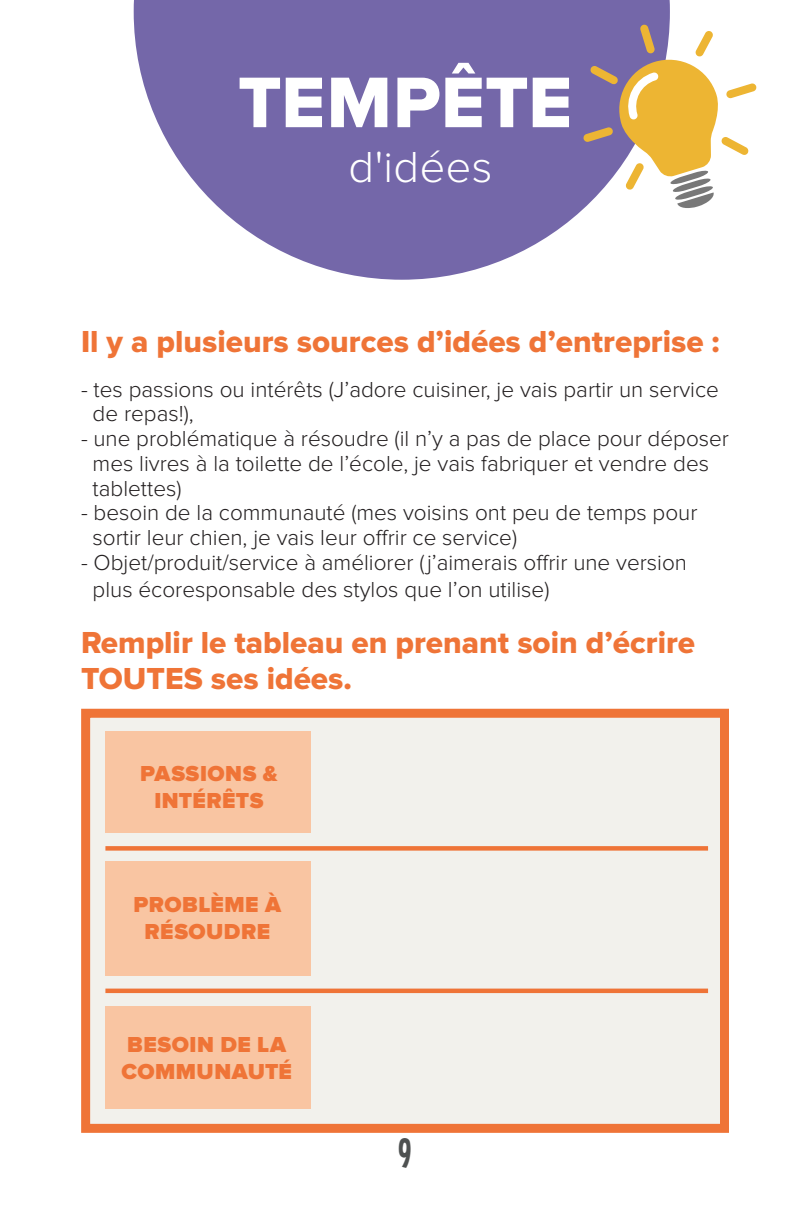
<style>
.page{position:relative;width:810px;height:1215px;background:#fff}
.page>*{position:absolute;margin:0;border:0;box-sizing:border-box;transform-origin:0 0}
.intertitre_gris{font:74.25px "Proxima Nova Extrabld";letter-spacing:.005em;color:#fff}
.intertitre_gris-2{font:300 45px "Proxima Nova";letter-spacing:.01em;color:#fff}
.intertitre_gris-3{font:45px "Single Sleeve";color:#4e5151}
.texte_courant{font:31.5px/36px "Proxima Nova Extrabld";color:#ef7437}
.texte_courant-2{font:300 22.5px/24.8px "Proxima Nova";color:#231f20}
.intertitre_gris-4{font:900 22.5px/27px "Proxima Nova";letter-spacing:.02em;color:#ef7437;text-align:center}
</style>
<div class="page">
<svg style="left:134px;top:0;width:536px;height:280px;fill:#7467a9"></svg>
<svg style="left:583px;top:24px;width:174px;height:185px"></svg>
<div style="left:81px;top:709px;width:648px;height:424px;background:#f2f1ec;border:9px solid #ef7437"></div>
<div style="left:105px;top:846px;width:603px;height:5px;background:#ef7437"></div>
<hr style="left:105px;top:989px;width:603px;height:4px;background:#ef7437">
<div style="left:105px;top:732px;width:206px;height:101px;background:#f9c5a2"></div>
<div style="left:105px;top:861px;width:206px;height:115px;background:#f9c5a2"></div>
<div style="left:105px;top:1006px;width:206px;height:102px;background:#f9c5a2"></div>
<p class="intertitre_gris" style="left:238px;top:60px;width:336px">TEMPÊTE</p>
<p class="intertitre_gris-2" style="left:348px;top:141px;width:145px">d'idées</p>
<p class="texte_courant" style="left:81px;top:324px;width:640px">Il y a plusieurs sources d’idées d’entreprise :</p>
<p class="texte_courant-2" style="left:93px;top:377px;width:628px;text-indent:-12px">- tes passions ou intérêts (J’adore cuisiner, je vais partir un service de repas!),</p>
<p class="texte_courant-2" style="left:93px;top:426px;width:638px;text-indent:-12px">- une problématique à résoudre (il n’y a pas de place pour déposer mes livres à la toilette de l’école, je vais fabriquer et vendre des tablettes)</p>
<p class="texte_courant-2" style="left:93px;top:501px;width:606px;text-indent:-12px">- besoin de la communauté (mes voisins ont peu de temps pour sortir leur chien, je vais leur offrir ce service)</p>
<p class="texte_courant-2" style="left:93px;top:549px;width:596px;line-height:27px;text-indent:-12px">- Objet/produit/service à améliorer (j’aimerais offrir une version plus écoresponsable des stylos que l’on utilise)</p>
<p class="texte_courant" style="left:81px;top:625px;width:616px">Remplir le tableau en prenant soin d’écrire<br>TOUTES ses idées.</p>
<p class="intertitre_gris-4" style="left:140px;top:761px;width:139px">PASSIONS &amp;<br>INTÉRÊTS</p>
<p class="intertitre_gris-4" style="left:134px;top:892px;width:149px">PROBLÈME À<br>RÉSOUDRE</p>
<p class="intertitre_gris-4" style="left:121px;top:1031px;width:172px;text-align:left">BESOIN DE LA<br>COMMUNAUTÉ</p>
<p class="intertitre_gris-3" style="left:399px;top:1127px;width:14px">9</p>
</div>
